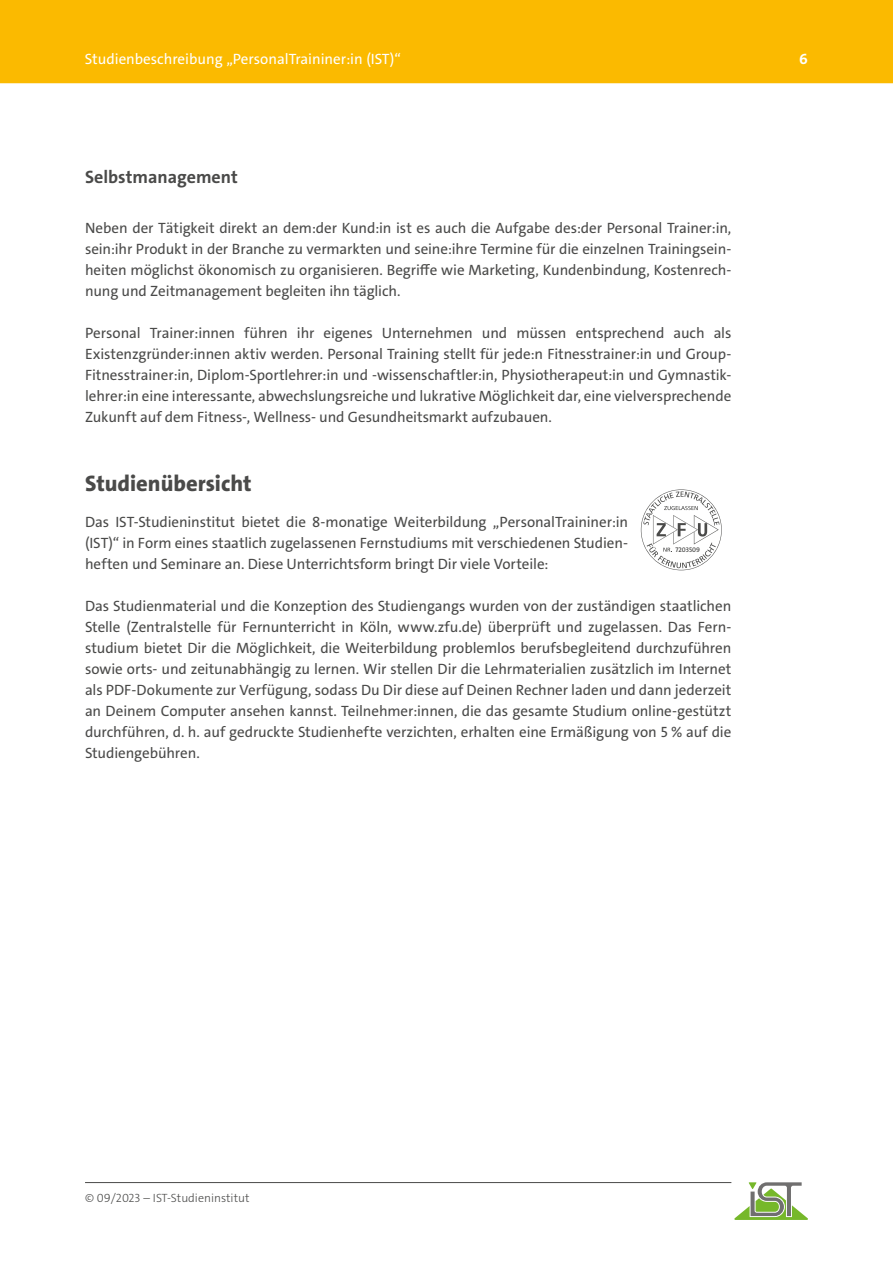
<style>
.page{position:relative;width:893px;height:1263px;background:#fff}
.page>*{position:absolute;margin:0;border:0;box-sizing:border-box;transform-origin:0 0}
.t1{font:800 22.5px "The Sans C4 s";color:#4a4a49}
.t2{font:700 18px "The Sans C4 s";color:#4a4a49}
.t3{font:15px/21px "The Sans C4 s";letter-spacing:-.005em;color:#4a4a49;text-align:justify}
.t4{font:15px "The Sans C4 s";color:#fff}
.t5{font:700 15px "The Sans C4 s";color:#fff}
.t6{font:300 12px "The Sans C4 s";color:#4a4a49}
.t7{font:600 6.75px "The Sans C4 s";color:#4a4a49}
</style>
<div class="page">
<hr style="left:85px;top:1182px;width:646px;height:1px;background:#4a4a49">
<svg style="left:734px;top:1182px;width:74px;height:38px"></svg>
<div style="left:0;top:0;width:893px;height:83px;background:#fbba00"></div>
<svg style="left:641px;top:489px;width:81px;height:81px"></svg>
<p class="t4" style="left:85px;top:49px;width:318px">Studienbeschreibung „PersonalTraininer:in (IST)“</p>
<p class="t5" style="left:799px;top:49px;width:10px">6</p>
<p class="t2" style="left:85px;top:166px;width:154px">Selbstmanagement</p>
<p class="t3" style="left:85px;top:217px;width:648px">Neben der Tätigkeit direkt an dem:der Kund:in ist es auch die Aufgabe des:der Personal Trainer:in, sein:ihr Produkt in der Branche zu vermarkten und seine:ihre Termine für die einzelnen Trainingsein&shy;heiten möglichst ökonomisch zu organisieren. Begriffe wie Marketing, Kundenbindung, Kostenrech&shy;nung und Zeitmanagement begleiten ihn täglich.</p>
<p class="t3" style="left:85px;top:322px;width:648px">Personal Trainer:innen führen ihr eigenes Unternehmen und müssen entsprechend auch als Existenzgründer:innen aktiv werden. Personal Training stellt für jede:n Fitnesstrainer:in und Group-Fitnesstrainer:in, Diplom-Sportlehrer:in und -wissenschaftler:in, Physiotherapeut:in und Gymnastik&shy;lehrer:in eine interessante, abwechslungsreiche und lukrative Möglichkeit dar, eine vielversprechende Zukunft auf dem Fitness-, Wellness- und Gesundheitsmarkt aufzubauen.</p>
<h1 class="t1" style="left:85px;top:469px;width:168px">Studienübersicht</h1>
<p class="t3" style="left:85px;top:511px;width:545px">Das IST-Studieninstitut bietet die 8-monatige Weiterbildung „PersonalTraininer:in (IST)“ in Form eines staatlich zugelassenen Fernstudiums mit verschiedenen Studien&shy;heften und Seminare an. Diese Unterrichtsform bringt Dir viele Vorteile:</p>
<p class="t3" style="left:85px;top:595px;width:648px">Das Studienmaterial und die Konzeption des Studiengangs wurden von der zuständigen staatlichen Stelle (Zentralstelle für Fernunterricht in Köln, www.zfu.de) überprüft und zugelassen. Das Fern&shy;studium bietet Dir die Möglichkeit, die Weiterbildung problemlos berufsbegleitend durchzuführen sowie orts- und zeitunabhängig zu lernen. Wir stellen Dir die Lehrmaterialien zusätzlich im Internet als PDF-Dokumente zur Verfügung, sodass Du Dir diese auf Deinen Rechner laden und dann jederzeit an Deinem Computer ansehen kannst. Teilnehmer:innen, die das gesamte Studium online-gestützt durchführen, d. h. auf gedruckte Studienhefte verzichten, erhalten eine Ermäßigung von 5 % auf die Studiengebühren.</p>
<p class="t7" style="left:675px;top:545px;width:26px">7203509</p>
<p class="t6" style="left:85px;top:1190px;width:166px">© 09/2023 – IST-Studieninstitut</p>
</div>
